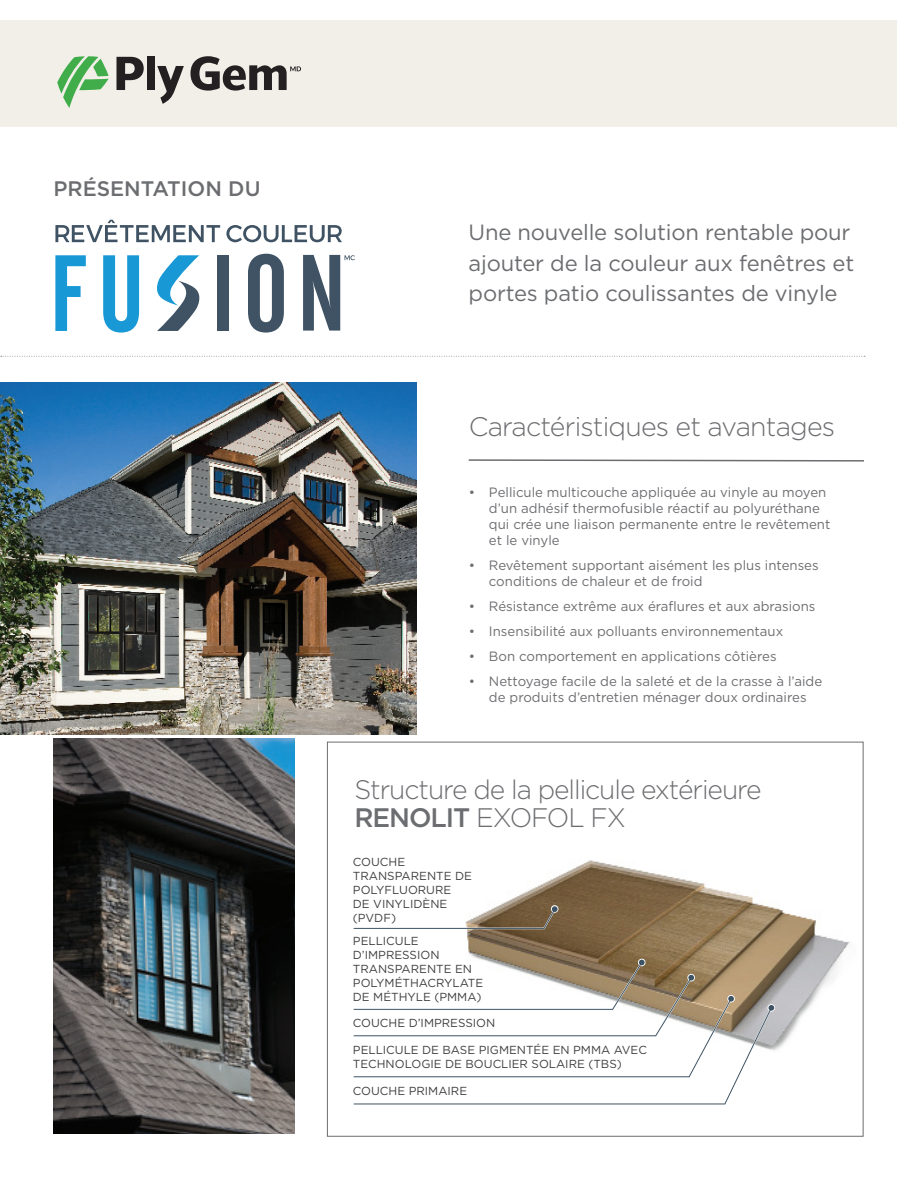
<style>
.page{position:relative;width:918px;height:1188px;background:#fff}
.page>*{position:absolute;margin:0;border:0;box-sizing:border-box;transform-origin:0 0}
.t1{font:300 26.7px/28.5px "Gotham";letter-spacing:-.04em;color:#6c6d70}
.t2{font:22.05px/30.2px "Gotham";letter-spacing:-.01em;color:#6c6d70}
.t3{font:500 21px "Gotham";color:#6c6d70}
.t4{font:13.5px/16.2px "Gotham";color:#6c6d70}
.t5{font:11.7px/14px "Gotham";color:#3e3e3f}
.s1{font-weight:500}
</style>
<div class="page">
<div style="left:0;top:20px;width:897px;height:107px;background:#f1efe8"></div>
<img style="left:0;top:383px;width:416px;height:351px">
<svg style="left:468px;top:459px;width:396px;height:3px"></svg>
<img style="left:53px;top:739px;width:241px;height:394px">
<svg style="left:1px;top:356px;width:864px;height:1px"></svg>
<img style="left:467px;top:854px;width:397px;height:204px">
<svg style="left:353px;top:905px;width:205px;height:25px"></svg>
<svg style="left:353px;top:957px;width:422px;height:148px"></svg>
<svg style="left:55px;top:255px;width:31px;height:76px"></svg>
<svg style="left:103px;top:255px;width:36px;height:78px"></svg>
<div style="left:217px;top:255px;width:12px;height:76px;background:#405364"></div>
<svg style="left:248px;top:254px;width:36px;height:79px"></svg>
<svg style="left:157px;top:255px;width:43px;height:76px"></svg>
<svg style="left:55px;top:220px;width:165px;height:22px"></svg>
<svg style="left:226px;top:225px;width:116px;height:17px"></svg>
<svg style="left:303px;top:255px;width:52px;height:76px"></svg>
<svg style="left:57px;top:56px;width:52px;height:52px"></svg>
<svg style="left:117px;top:57px;width:27px;height:33px"></svg>
<div style="left:147px;top:57px;width:8px;height:33px;background:#241f21"></div>
<svg style="left:157px;top:66px;width:27px;height:38px"></svg>
<svg style="left:190px;top:56px;width:111px;height:35px"></svg>
<p class="t3" style="left:53px;top:175px;width:209px">PRÉSENTATION DU</p>
<p class="t2" style="left:469px;top:217px;width:387px">Une nouvelle solution rentable pour ajouter de la couleur aux fenêtres et portes patio coulissantes de vinyle</p>
<p class="t1" style="left:469px;top:412px;width:368px">Caractéristiques et avantages</p>
<p class="t4" style="left:489px;top:484px;width:343px;text-indent:-20px">• Pellicule multicouche appliquée au vinyle au moyen d’un adhésif thermofusible réactif au polyuréthane qui crée une liaison permanente entre le revêtement et le vinyle</p>
<p class="t4" style="left:489px;top:557px;width:331px;text-indent:-20px">• Revêtement supportant aisément les plus intenses conditions de chaleur et de froid</p>
<p class="t4" style="left:469px;top:598px;width:348px">• Résistance extrême aux éraflures et aux abrasions</p>
<p class="t4" style="left:469px;top:623px;width:316px">• Insensibilité aux polluants environnementaux</p>
<p class="t4" style="left:469px;top:648px;width:309px">• Bon comportement en applications côtières</p>
<p class="t4" style="left:469px;top:673px;width:355px;text-align:center">• Nettoyage facile de la saleté et de la crasse à l’aide de produits d’entretien ménager doux ordinaires</p>
<p class="t1" style="left:354px;top:775px;width:409px">Structure de la pellicule extérieure<br><span class="s1">RENOLIT</span> EXOFOL FX</p>
<p class="t5" style="left:353px;top:855px;width:121px">COUCHE<br>TRANSPARENTE DE<br>POLYFLUORURE<br>DE VINYLIDÈNE (PVDF)</p>
<p class="t5" style="left:353px;top:934px;width:132px">PELLICULE<br>D’IMPRESSION<br>TRANSPARENTE EN<br>POLYMÉTHACRYLATE<br>DE MÉTHYLE (PMMA)</p>
<p class="t5" style="left:353px;top:1016px;width:144px">COUCHE D’IMPRESSION</p>
<p class="t5" style="left:353px;top:1043px;width:296px">PELLICULE DE BASE PIGMENTÉE EN PMMA AVEC<br>TECHNOLOGIE DE BOUCLIER SOLAIRE (TBS)</p>
<p class="t5" style="left:353px;top:1083px;width:116px">COUCHE PRIMAIRE</p>
</div>
